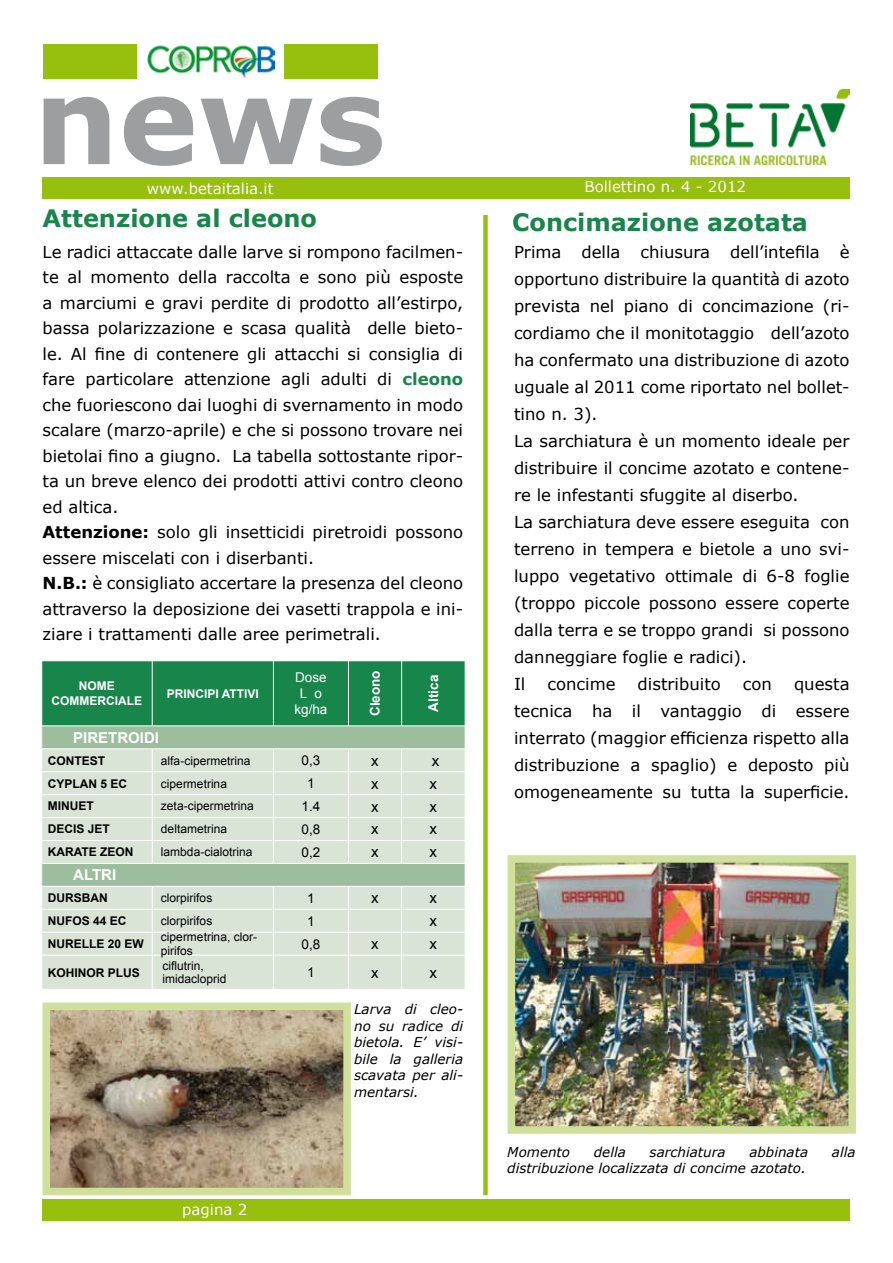
<style>
.page{position:relative;width:893px;height:1263px;background:#fff}
.page>*{position:absolute;margin:0;border:0;box-sizing:border-box;transform-origin:0 0}
.t1{font:700 119.4px "Verdana";color:#9c9e9f}
.t2{font:700 24px "Verdana";color:#18854b}
.t3{font:16.5px/27px "Verdana";color:#000}
.t4{font:15px "Verdana";color:#fff}
.t5{font:15px "Arial";color:#000}
.t6{font:700 15px "Arial";color:#fff}
.t7{font:italic 13.5px/16.5px "Verdana";color:#000;text-align:justify}
.t8{font:13.5px "Arial";color:#000}
.t9{font:700 13.5px "Arial";color:#fff}
.t10{font:13.5px/16.2px "Arial";color:#fff;text-align:center}
.t11{font:12px/13.5px "Arial";color:#000}
.t12{font:700 12px "Arial";color:#000}
.t13{font:700 12px/14.4px "Arial";color:#fff;text-align:center}
.s1{font-weight:700;color:#18854b}
.s2{font-weight:700}
</style>
<div class="page">
<img style="left:690px;top:90px;width:159px;height:74px">
<div style="left:483px;top:215px;width:5px;height:980px;background:#97bf0d"></div>
<img style="left:147px;top:45px;width:127px;height:34px">
<div style="left:43px;top:177px;width:807px;height:21px;background:#97bf0d"></div>
<div style="left:43px;top:1199px;width:807px;height:21px;background:#97bf0d"></div>
<div style="left:43px;top:44px;width:93px;height:34px;background:#97bf0d"></div>
<div style="left:284px;top:44px;width:94px;height:34px;background:#97bf0d"></div>
<div style="left:42px;top:956px;width:423px;height:33px;background:#d9e4d7"></div>
<svg style="left:41px;top:661px;width:425px;height:294px;background:#a8cbb2"></svg>
<hr style="left:152px;top:955px;width:1px;height:34px;background:#fff">
<hr style="left:273px;top:955px;width:1px;height:34px;background:#fff">
<hr style="left:348px;top:955px;width:1px;height:34px;background:#fff">
<hr style="left:401px;top:955px;width:1px;height:34px;background:#fff">
<img style="left:517px;top:864px;width:330px;height:261px">
<div style="left:508px;top:855px;width:348px;height:279px;border:8px solid #d0df99"></div>
<img style="left:52px;top:1011px;width:290px;height:175px">
<div style="left:43px;top:1002px;width:308px;height:193px;border:8px solid #d0df99"></div>
<h1 class="t1" style="left:34px;top:36px;width:354px">news</h1>
<p class="t4" style="left:147px;top:178px;width:128px">www.betaitalia.it</p>
<p class="t4" style="left:584px;top:177px;width:163px">Bollettino n. 4 - 2012</p>
<h2 class="t2" style="left:43px;top:201px;width:276px">Attenzione al cleono</h2>
<h2 class="t2" style="left:512px;top:205px;width:297px">Concimazione azotata</h2>
<p class="t3" style="left:514px;top:238px;width:337px">Prima della chiusura dell’intefila è opportuno distribuire la quantità di azoto prevista nel piano di concimazione (ri&shy;cordiamo che il monitotaggio dell’azoto ha confermato una distribuzione di azoto uguale al 2011 come riportato nel bollet&shy;tino n. 3).<br>La sarchiatura è un momento ideale per distribuire il concime azotato e contene&shy;re le infestanti sfuggite al diserbo.<br>La sarchiatura deve essere eseguita con terreno in tempera e bietole a uno svi&shy;luppo vegetativo ottimale di 6-8 foglie (troppo piccole possono essere coperte dalla terra e se troppo grandi si possono danneggiare foglie e radici).<br>Il</p>
<p class="t3" style="left:43px;top:239px;width:422px;line-height:25.5px">Le radici attaccate dalle larve si rompono facilmen&shy;te al momento della raccolta e sono più esposte a marciumi e gravi perdite di prodotto all’estirpo, bassa polarizzazione e scasa qualità delle bieto&shy;le. Al fine di contenere gli attacchi si consiglia di fare particolare attenzione agli adulti di <span class="s1">cleono </span>che fuoriescono dai luoghi di svernamento in modo scalare (marzo-aprile) e che si possono trovare nei bietolai fino a giugno. La tabella sottostante ripor&shy;ta un breve elenco dei prodotti attivi contro cleono ed altica.<br><span class="s2">Attenzione:</span> solo gli insetticidi piretroidi possono essere miscelati con i diserbanti.<br><span class="s2">N.B.:</span> è consigliato accertare la presenza del cleono attraverso la deposizione dei vasetti trappola e ini&shy;ziare i trattamenti dalle aree perimetrali.</p>
<p class="t10" style="left:294px;top:669px;width:35px">dose<br>L o kg/ha</p>
<p class="t9" style="left:366px;top:716px;width:47px;rotate:-90deg">CLEONO</p>
<p class="t9" style="left:425px;top:712px;width:38px;rotate:-90deg">ALTICA</p>
<p class="t3" style="left:547px;top:670px;width:70px">concime</p>
<p class="t3" style="left:638px;top:670px;width:85px">distribuito</p>
<p class="t3" style="left:743px;top:670px;width:31px">con</p>
<p class="t3" style="left:514px;top:670px;width:337px;text-align:justify;text-indent:280px">questa tecnica ha il vantaggio di essere interrato (maggior efficienza rispetto alla distribuzione a spaglio) e deposto più omogeneamente su tutta la superficie.</p>
<p class="t13" style="left:52px;top:679px;width:92px">NOME<br>COMMERCIALE</p>
<p class="t13" style="left:167px;top:687px;width:16px">PRINCI</p>
<p class="t13" style="left:207px;top:687px;width:51px">PI ATTIVI</p>
<p class="t6" style="left:73px;top:727px;width:87px">PIRETROIDI</p>
<p class="t12" style="left:48px;top:752px;width:10px">CON</p>
<p class="t12" style="left:74px;top:752px;width:32px">TEST</p>
<p class="t11" style="left:161px;top:754px;width:91px">alfa-cipermetrina</p>
<p class="t8" style="left:302px;top:751px;width:20px">0,3</p>
<p class="t5" style="left:371px;top:751px;width:9px">x</p>
<p class="t5" style="left:432px;top:751px;width:9px">x</p>
<p class="t12" style="left:48px;top:775px;width:34px">CYPLAN</p>
<p class="t12" style="left:100px;top:775px;width:19px">5 EC</p>
<p class="t11" style="left:161px;top:777px;width:68px">cipermetrina</p>
<p class="t8" style="left:307px;top:774px;width:9px">1</p>
<p class="t5" style="left:371px;top:773px;width:9px">x</p>
<p class="t5" style="left:430px;top:773px;width:9px">x</p>
<p class="t12" style="left:48px;top:798px;width:8px">MIN</p>
<p class="t12" style="left:70px;top:798px;width:26px">UET</p>
<p class="t11" style="left:161px;top:800px;width:94px">zeta-cipermetrina</p>
<p class="t8" style="left:302px;top:797px;width:20px">1.4</p>
<p class="t5" style="left:371px;top:796px;width:9px">x</p>
<p class="t5" style="left:430px;top:796px;width:9px">x</p>
<p class="t12" style="left:48px;top:821px;width:8px">DECI</p>
<p class="t12" style="left:76px;top:821px;width:35px">S JET</p>
<p class="t11" style="left:161px;top:822px;width:68px">deltametrina</p>
<p class="t8" style="left:302px;top:820px;width:20px">0,8</p>
<p class="t5" style="left:371px;top:819px;width:9px">x</p>
<p class="t5" style="left:430px;top:819px;width:9px">x</p>
<p class="t12" style="left:48px;top:844px;width:19px">KARA</p>
<p class="t12" style="left:82px;top:844px;width:36px">TE ZEON</p>
<p class="t11" style="left:161px;top:845px;width:93px">lambda-cialotrina</p>
<p class="t8" style="left:302px;top:843px;width:20px">0,2</p>
<p class="t5" style="left:371px;top:842px;width:9px">x</p>
<p class="t5" style="left:430px;top:842px;width:9px">x</p>
<p class="t6" style="left:73px;top:865px;width:36px">ALTRI</p>
<p class="t12" style="left:48px;top:890px;width:61px">DU RSBAN</p>
<p class="t11" style="left:161px;top:891px;width:53px">clorpirifos</p>
<p class="t8" style="left:307px;top:889px;width:9px">1</p>
<p class="t5" style="left:371px;top:888px;width:9px">x</p>
<p class="t5" style="left:430px;top:888px;width:9px">x</p>
<p class="t12" style="left:48px;top:913px;width:71px">NUFOS 44 EC</p>
<p class="t11" style="left:161px;top:914px;width:53px">clorpirifos</p>
<p class="t8" style="left:307px;top:912px;width:9px">1</p>
<p class="t5" style="left:430px;top:911px;width:9px">x</p>
<p class="t12" style="left:48px;top:936px;width:98px">NU RELLE 20 EW</p>
<p class="t11" style="left:161px;top:930px;width:98px">cipermetrina, clor&shy;pirifos</p>
<p class="t8" style="left:302px;top:935px;width:20px">0,8</p>
<p class="t5" style="left:371px;top:934px;width:9px">x</p>
<p class="t5" style="left:430px;top:934px;width:9px">x</p>
<p class="t12" style="left:48px;top:964px;width:84px">KOHINOR PLUS</p>
<p class="t11" style="left:162px;top:959px;width:66px">ciflutrin, imidacloprid</p>
<p class="t8" style="left:307px;top:963px;width:9px">1</p>
<p class="t5" style="left:371px;top:962px;width:9px">x</p>
<p class="t5" style="left:430px;top:962px;width:9px">x</p>
<p class="t7" style="left:354px;top:1001px;width:111px">Larva di cleo&shy;no su radice di bietola. E’ visi&shy;bile la galleria scavata per ali&shy;mentarsi.</p>
<p class="t4" style="left:182px;top:1199px;width:67px">pagina 2</p>
<p class="t7" style="left:507px;top:1143px;width:64px">Momento</p>
<p class="t7" style="left:594px;top:1143px;width:33px">della</p>
<p class="t7" style="left:650px;top:1143px;width:78px">sarchiatura</p>
<p class="t7" style="left:749px;top:1143px;width:60px">abbinata</p>
<p class="t7" style="left:832px;top:1143px;width:25px">alla</p>
<p class="t7" style="left:507px;top:1160px;width:300px">distribuzione localizzata di concime azotato.</p>
</div>
